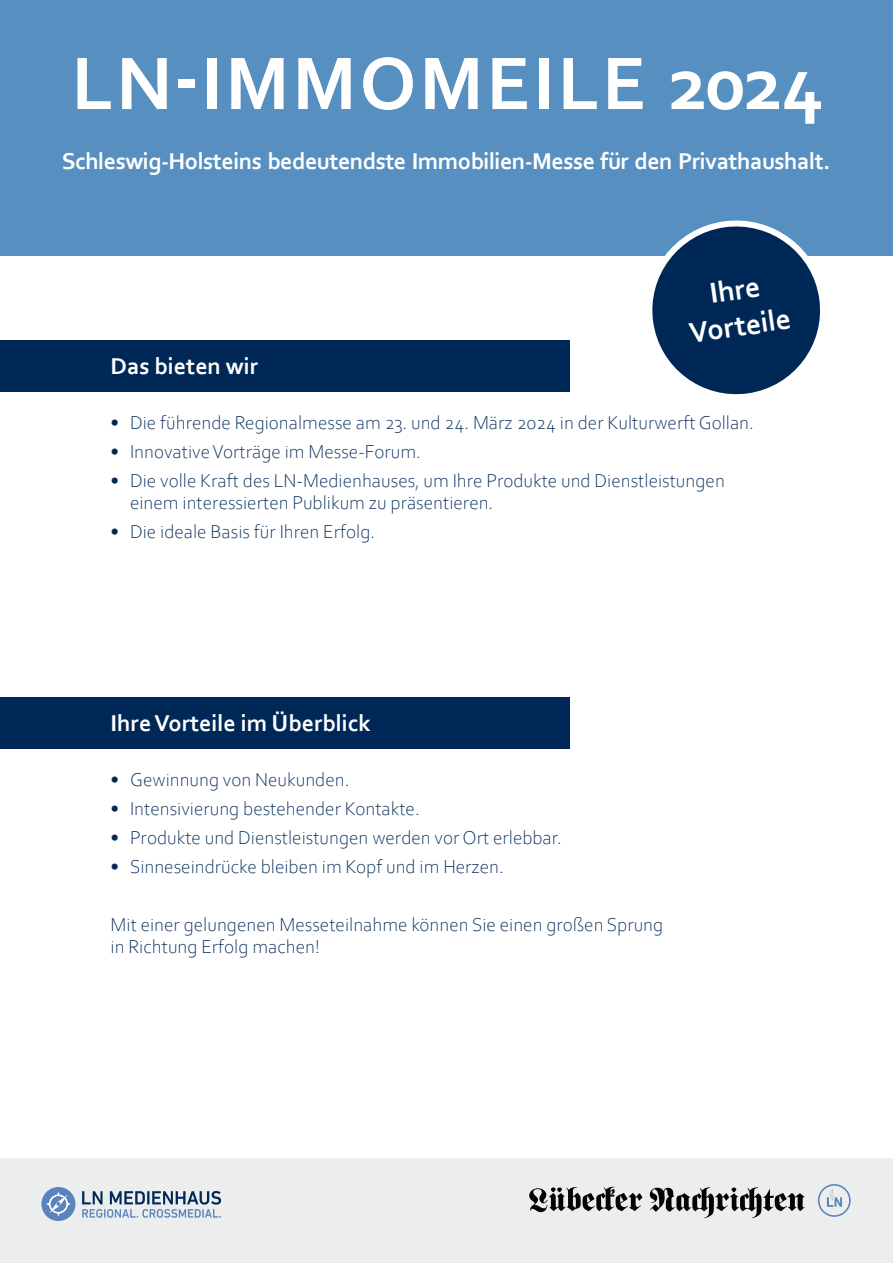
<style>
.page{position:relative;width:893px;height:1263px;background:#fff}
.page>*{position:absolute;margin:0;border:0;box-sizing:border-box;transform-origin:0 0}
.t1{font:700 78px "Corbel";letter-spacing:.035em;color:#fff}
.t2{font:700 30px/36px "Corbel";color:#fff;text-align:center}
.t3{font:700 24px "Corbel";letter-spacing:-.02em;color:#fff}
.t4{font:700 24px "Corbel";color:#fff}
.t5{font:300 19.5px/22.5px "Corbel";color:#002857}
</style>
<div class="page">
<div style="left:0;top:0;width:893px;height:255px;background:#578fc0"></div>
<div style="left:0;top:1159px;width:893px;height:104px;background:#eceded"></div>
<svg style="left:643px;top:220px;width:186px;height:175px"></svg>
<div style="left:0;top:340px;width:570px;height:51px;background:#002857"></div>
<div style="left:0;top:697px;width:570px;height:51px;background:#002857"></div>
<svg style="left:529px;top:1187px;width:276px;height:31px"></svg>
<svg style="left:818px;top:1184px;width:33px;height:33px"></svg>
<div style="left:41px;top:1187px;width:34px;height:34px;background:#5a84be;border-radius:50%"></div>
<svg style="left:82px;top:1191px;width:139px;height:27px"></svg>
<svg style="left:47px;top:1192px;width:23px;height:24px"></svg>
<h1 class="t1" style="left:71px;top:35px;width:753px">LN-IMMOMEILE 2024</h1>
<p class="t3" style="left:62px;top:146px;width:770px">Schleswig-Holsteins bedeutendste Immobilien-Messe für den Privathaushalt.</p>
<p class="t4" style="left:111px;top:351px;width:149px">Das bieten wir</p>
<h2 class="t2" style="left:682px;top:278px;width:104px;rotate:-8deg">Ihre<br>Vorteile</h2>
<p class="t5" style="left:111px;top:411px;width:645px">• Die führende Regionalmesse am 23. und 24. März 2024 in der Kulturwerft Gollan.</p>
<p class="t5" style="left:111px;top:439px;width:312px">• InnovativeVorträge im Messe-Forum.</p>
<p class="t5" style="left:130px;top:468px;width:596px;text-indent:-20px">• Die volle Kraft des LN-Medienhauses, um Ihre Produkte und Dienstleistungen einem interessierten Publikum zu präsentieren.</p>
<p class="t5" style="left:111px;top:520px;width:266px">• Die ideale Basis für Ihren Erfolg.</p>
<p class="t4" style="left:111px;top:708px;width:262px">Ihre Vorteile im Überblick</p>
<p class="t5" style="left:111px;top:768px;width:240px">• Gewinnung von Neukunden.</p>
<p class="t5" style="left:111px;top:797px;width:311px">• Intensivierung bestehender Kontakte.</p>
<p class="t5" style="left:111px;top:826px;width:453px">• Produkte und Dienstleistungen werden vor Ort erlebbar.</p>
<p class="t5" style="left:111px;top:854px;width:395px">• Sinneseindrücke bleiben im Kopf und im Herzen.</p>
<p class="t5" style="left:111px;top:912px;width:554px">Mit einer gelungenen Messeteilnahme können Sie einen großen Sprung in Richtung Erfolg machen!</p>
</div>
